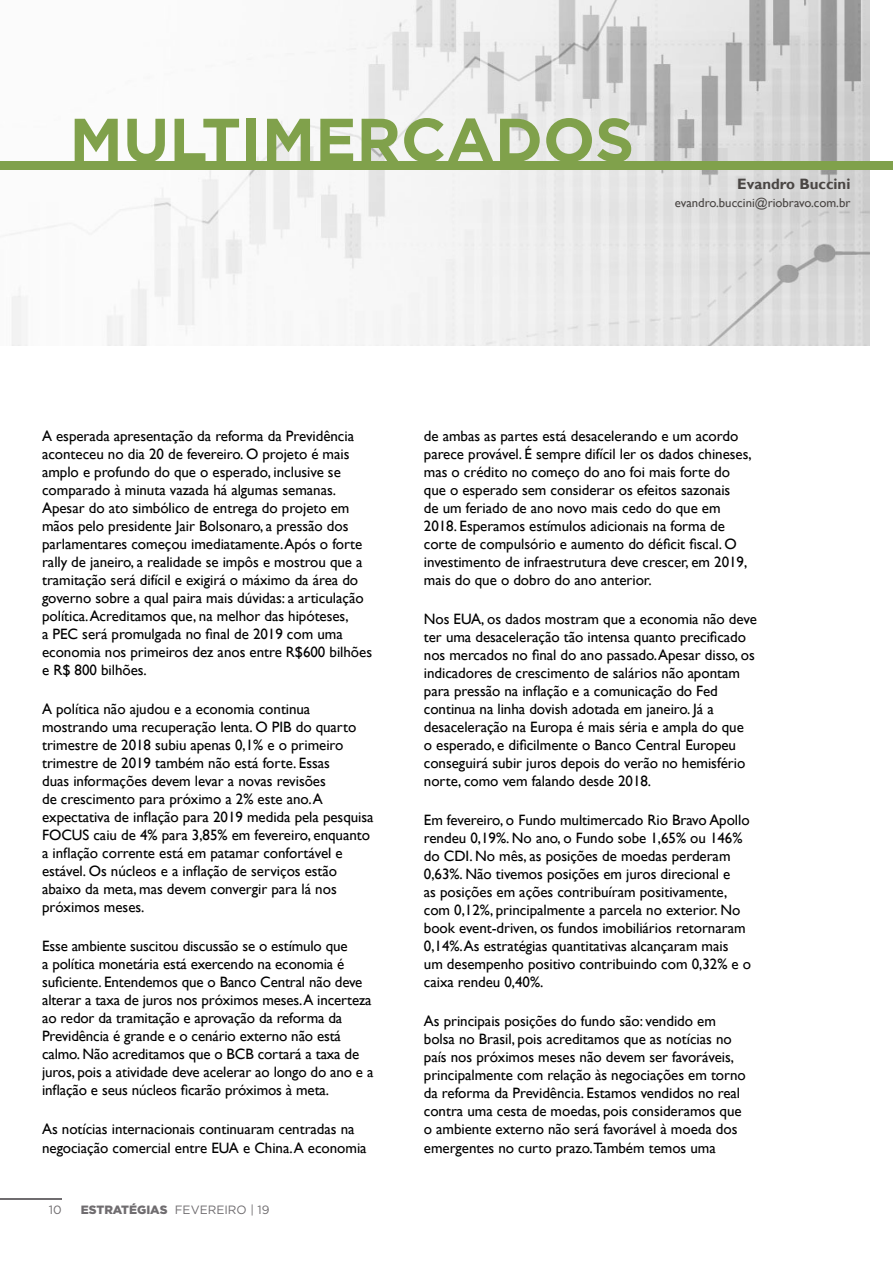
<style>
.page{position:relative;width:893px;height:1263px;background:#fff}
.page>*{position:absolute;margin:0;border:0;box-sizing:border-box;transform-origin:0 0}
.t1{font:700 61.5px "Gotham";color:#80a14b}
.t2{font:15px/18px "Gill Sans";letter-spacing:-.005em;color:#000}
.t3{font:700 15px "Gill Sans";color:#4a4644}
.t4{font:12.75px "Gill Sans";color:#4a4644}
.t5{font:12px "Gotham";color:#6f6c6f}
.s1{font-weight:900}
</style>
<div class="page">
<hr style="left:0;top:1198px;width:62px;height:1px;background:#6f6c6f">
<img style="left:0;top:0;width:870px;height:346px">
<div style="left:0;top:162px;width:893px;height:8px;background:#80a14b"></div>
<h1 class="t1" style="left:69px;top:99px;width:566px">MULTIMERCADOS</h1>
<p class="t3" style="left:737px;top:175px;width:115px">Evandro Buccini</p>
<p class="t4" style="left:675px;top:196px;width:177px">evandro.buccini@riobravo.com.br</p>
<p class="t2" style="left:42px;top:427px;width:332px">A esperada apresentação da reforma da Previdência aconteceu no dia 20 de fevereiro. O projeto é mais amplo e profundo do que o esperado, inclusive se comparado à minuta vazada há algumas semanas.<br>Apesar do ato simbólico de entrega do projeto em mãos pelo presidente Jair Bolsonaro, a pressão dos parlamentares começou imediatamente. Após o forte rally de janeiro, a realidade se impôs e mostrou que a tramitação será difícil e exigirá o máximo da área do governo sobre a qual paira mais dúvidas: a articulação política. Acreditamos que, na melhor das hipóteses,<br>a PEC será promulgada no final de 2019 com uma economia nos primeiros dez anos entre R$600 bilhões e R$ 800 bilhões.</p>
<p class="t2" style="left:42px;top:700px;width:333px">A política não ajudou e a economia continua mostrando uma recuperação lenta. O PIB do quarto trimestre de 2018 subiu apenas 0,1% e o primeiro trimestre de 2019 também não está forte. Essas<br>duas informações devem levar a novas revisões<br>de crescimento para próximo a 2% este ano. A expectativa de inflação para 2019 medida pela pesquisa FOCUS caiu de 4% para 3,85% em fevereiro, enquanto a inflação corrente está em patamar confortável e estável. Os núcleos e a inflação de serviços estão abaixo da meta, mas devem convergir para lá nos próximos meses.</p>
<p class="t2" style="left:42px;top:937px;width:333px">Esse ambiente suscitou discussão se o estímulo que<br>a política monetária está exercendo na economia é suficiente. Entendemos que o Banco Central não deve alterar a taxa de juros nos próximos meses.A incerteza ao redor da tramitação e aprovação da reforma da Previdência é grande e o cenário externo não está calmo. Não acreditamos que o BCB cortará a taxa de juros, pois a atividade deve acelerar ao longo do ano e a inflação e seus núcleos ficarão próximos à meta.</p>
<p class="t2" style="left:42px;top:1121px;width:326px">As notícias internacionais continuaram centradas na negociação comercial entre EUA e China. A economia</p>
<p class="t5" style="left:49px;top:1202px;width:14px">10</p>
<p class="t5" style="left:81px;top:1202px;width:190px"><span class="s1">ESTRATÉGIAS</span> FEVEREIRO | 19</p>
<p class="t2" style="left:424px;top:427px;width:329px">de ambas as partes está desacelerando e um acordo parece provável. É sempre difícil ler os dados chineses, mas o crédito no começo do ano foi mais forte do que o esperado sem considerar os efeitos sazonais<br>de um feriado de ano novo mais cedo do que em 2018. Esperamos estímulos adicionais na forma de corte de compulsório e aumento do déficit fiscal. O investimento de infraestrutura deve crescer, em 2019, mais do que o dobro do ano anterior.</p>
<p class="t2" style="left:424px;top:610px;width:334px">Nos EUA, os dados mostram que a economia não deve ter uma desaceleração tão intensa quanto precificado nos mercados no final do ano passado. Apesar disso, os indicadores de crescimento de salários não apontam para pressão na inflação e a comunicação do Fed continua na linha dovish adotada em janeiro. Já a desaceleração na Europa é mais séria e ampla do que<br>o esperado, e dificilmente o Banco Central Europeu conseguirá subir juros depois do verão no hemisfério norte, como vem falando desde 2018.</p>
<p class="t2" style="left:424px;top:811px;width:329px">Em fevereiro, o Fundo multimercado Rio Bravo Apollo rendeu 0,19%. No ano, o Fundo sobe 1,65% ou 146% do CDI. No mês, as posições de moedas perderam 0,63%. Não tivemos posições em juros direcional e<br>as posições em ações contribuíram positivamente, com 0,12%, principalmente a parcela no exterior. No book event-driven, os fundos imobiliários retornaram 0,14%. As estratégias quantitativas alcançaram mais um desempenho positivo contribuindo com 0,32% e o caixa rendeu 0,40%.</p>
<p class="t2" style="left:424px;top:1013px;width:323px">As principais posições do fundo são: vendido em bolsa no Brasil, pois acreditamos que as notícias no país nos próximos meses não devem ser favoráveis, principalmente com relação às negociações em torno da reforma da Previdência. Estamos vendidos no real contra uma cesta de moedas, pois consideramos que o ambiente externo não será favorável à moeda dos emergentes no curto prazo.Também temos uma</p>
</div>
